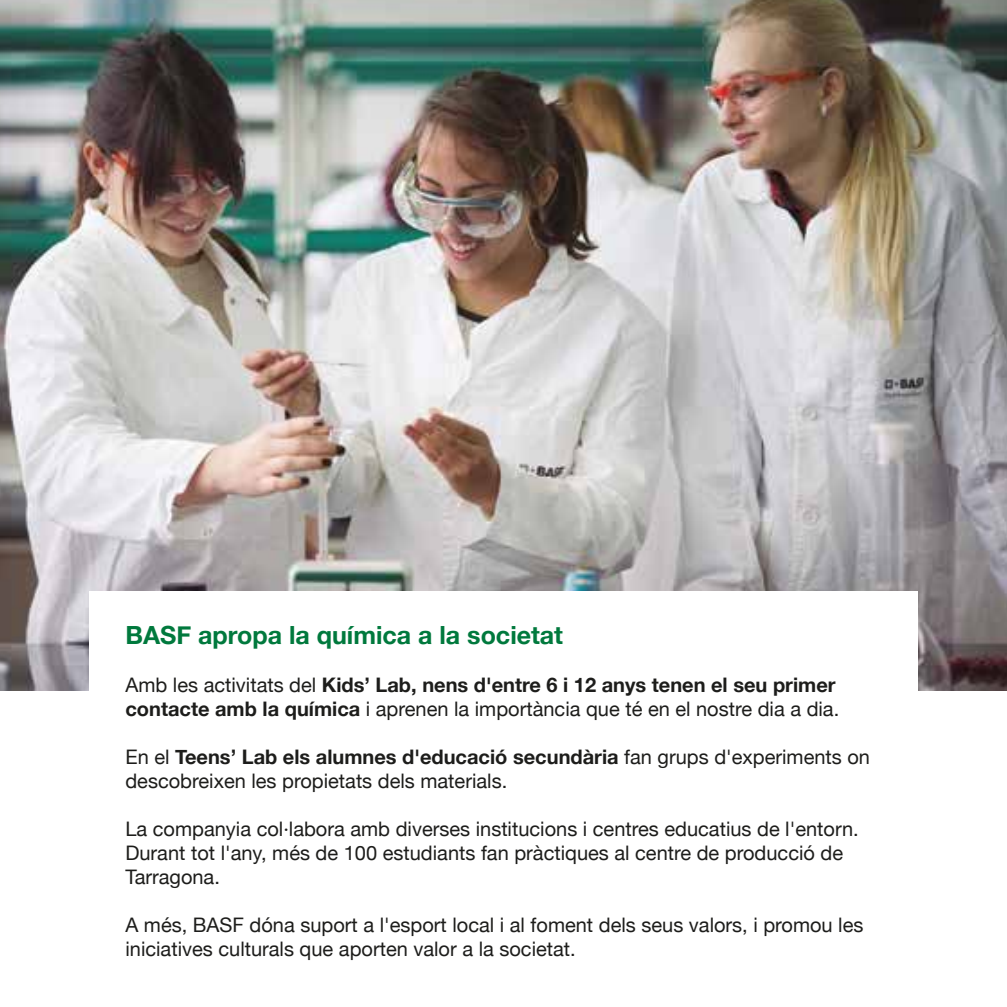
<style>
.page{position:relative;width:1007px;height:1007px;background:#fff}
.page>*{position:absolute;margin:0;border:0;box-sizing:border-box;transform-origin:0 0}
.t1{font:700 25px "Helvetica Neue";color:#00793d}
.t2{font:20px/24px "Helvetica Neue";color:#1d1d1b}
.t3{font:700 20px/24px "Helvetica Neue";color:#1d1d1b}
.s1{font-weight:400}
.s2{font-weight:700}
</style>
<div class="page">
<img style="left:0;top:0;width:1006px;height:690px">
<div style="left:89px;top:590px;width:828px;height:398px;background:#fff"></div>
<p class="t1" style="left:125px;top:615px;width:439px">BASF apropa la química a la societat</p>
<p class="t3" style="left:125px;top:673px;width:715px"><span class="s1">Amb les activitats del</span> Kids’ Lab, nens d'entre 6 i 12 anys tenen el seu primer contacte amb la química <span class="s1">i aprenen la importància que té en el nostre dia a dia.</span></p>
<p class="t2" style="left:125px;top:745px;width:746px">En el <span class="s2">Teens’ Lab els alumnes d'educació secundària</span> fan grups d'experiments on descobreixen les propietats dels materials.</p>
<p class="t2" style="left:125px;top:817px;width:734px">La companyia col·labora amb diverses institucions i centres educatius de l'entorn.<br>Durant tot l'any, més de 100 estudiants fan pràctiques al centre de producció de<br>Tarragona.</p>
<p class="t2" style="left:125px;top:913px;width:739px">A més, BASF dóna suport a l'esport local i al foment dels seus valors, i promou les iniciatives culturals que aporten valor a la societat.</p>
</div>
